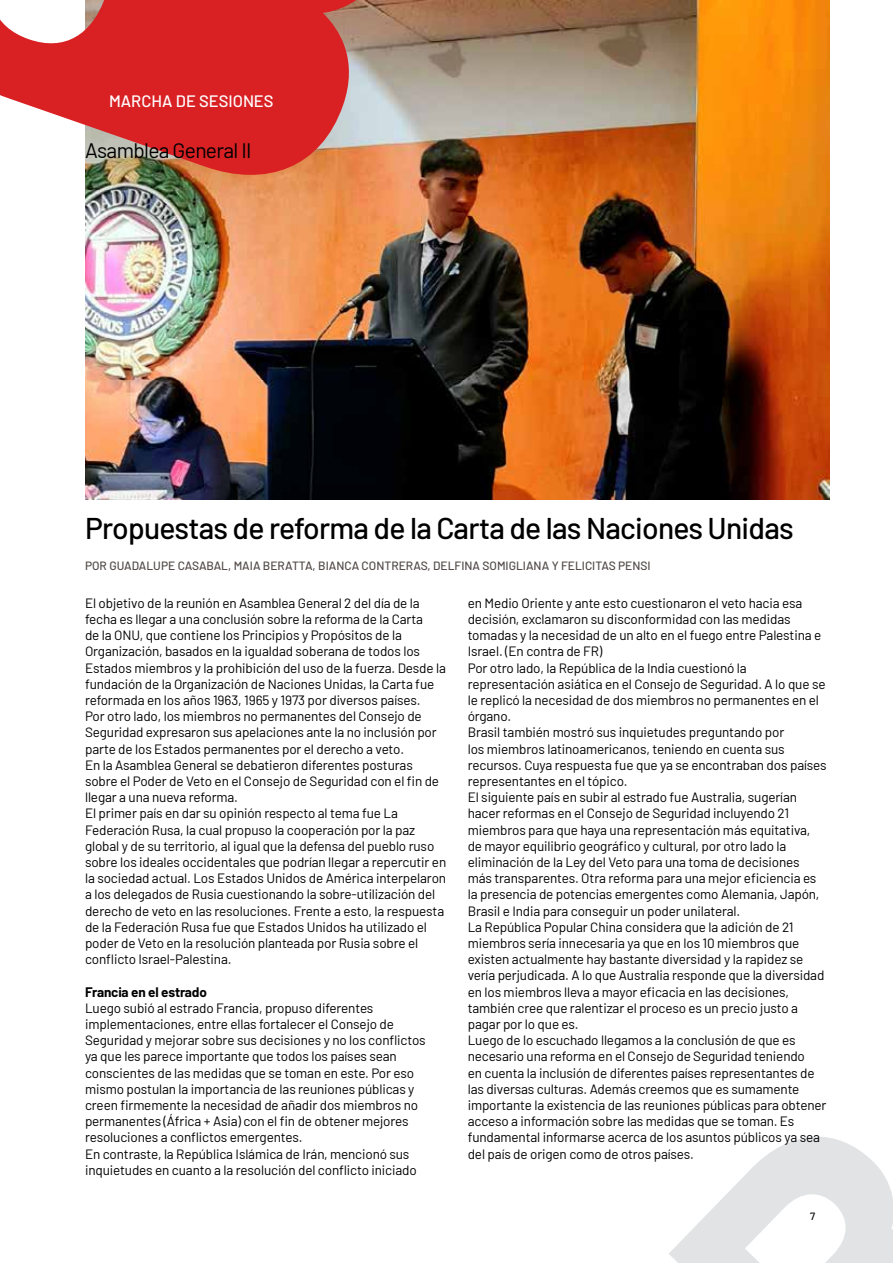
<style>
.page{position:relative;width:893px;height:1263px;background:#fff}
.page>*{position:absolute;margin:0;border:0;box-sizing:border-box;transform-origin:0 0}
.t1{font:500 30px "Barlow";letter-spacing:-.025em;color:#000}
.t2{font:21px "Barlow";letter-spacing:-.03em;color:#000}
.t3{font:500 16.5px "Barlow";color:#fff}
.t4{font:13.5px/16.2px "Barlow";letter-spacing:-.01em;color:#000}
.t5{font:700 13.5px "Barlow";letter-spacing:-.01em;color:#000}
.t6{font:500 12px "Barlow";color:#524b48}
.t7{font:500 10.5px "Barlow";color:#000}
</style>
<div class="page">
<svg style="left:669px;top:1136px;width:224px;height:127px"></svg>
<img style="left:85px;top:0;width:744px;height:500px">
<svg style="left:0;top:0;width:409px;height:188px;background:#d6605a"></svg>
<p class="t3" style="left:109px;top:89px;width:166px">MARCHA DE SESIONES</p>
<h2 class="t2" style="left:85px;top:135px;width:168px">Asamblea General II</h2>
<h1 class="t1" style="left:85px;top:507px;width:710px">Propuestas de reforma de la Carta de las Naciones Unidas</h1>
<p class="t6" style="left:85px;top:557px;width:567px">POR GUADALUPE CASABAL, MAIA BERATTA, BIANCA CONTRERAS, DELFINA SOMIGLIANA Y FELICITAS PENSI</p>
<p class="t4" style="left:85px;top:594px;width:363px">El objetivo de la reunión en Asamblea General 2 del día de la fecha es llegar a una conclusión sobre la reforma de la Carta<br>de la ONU, que contiene los Principios y Propósitos de la Organización, basados en la igualdad soberana de todos los Estados miembros y la prohibición del uso de la fuerza. Desde la fundación de la Organización de Naciones Unidas, la Carta fue reformada en los años 1963, 1965 y 1973 por diversos países.<br>Por otro lado, los miembros no permanentes del Consejo de Seguridad expresaron sus apelaciones ante la no inclusión por parte de los Estados permanentes por el derecho a veto.<br>En la Asamblea General se debatieron diferentes posturas sobre el Poder de Veto en el Consejo de Seguridad con el fin de llegar a una nueva reforma.<br>El primer país en dar su opinión respecto al tema fue La Federación Rusa, la cual propuso la cooperación por la paz global y de su territorio, al igual que la defensa del pueblo ruso sobre los ideales occidentales que podrían llegar a repercutir en la sociedad actual. Los Estados Unidos de América interpelaron a los delegados de Rusia cuestionando la sobre-utilización del derecho de veto en las resoluciones. Frente a esto, la respuesta de la Federación Rusa fue que Estados Unidos ha utilizado el poder de Veto en la resolución planteada por Rusia sobre el conflicto Israel-Palestina.</p>
<p class="t5" style="left:85px;top:982px;width:123px">Francia en el estrado</p>
<p class="t4" style="left:85px;top:999px;width:342px">Luego subió al estrado Francia, propuso diferentes implementaciones, entre ellas fortalecer el Consejo de Seguridad y mejorar sobre sus decisiones y no los conflictos ya que les parece importante que todos los países sean conscientes de las medidas que se toman en este. Por eso mismo postulan la importancia de las reuniones públicas y creen firmemente la necesidad de añadir dos miembros no permanentes (África + Asia) con el fin de obtener mejores resoluciones a conflictos emergentes.<br>En contraste, la República Islámica de Irán, mencionó sus inquietudes en cuanto a la resolución del conflicto iniciado</p>
<p class="t4" style="left:468px;top:594px;width:360px">en Medio Oriente y ante esto cuestionaron el veto hacia esa decisión, exclamaron su disconformidad con las medidas tomadas y la necesidad de un alto en el fuego entre Palestina e Israel. (En contra de FR)<br>Por otro lado, la República de la India cuestionó la representación asiática en el Consejo de Seguridad. A lo que se le replicó la necesidad de dos miembros no permanentes en el órgano.<br>Brasil también mostró sus inquietudes preguntando por<br>los miembros latinoamericanos, teniendo en cuenta sus recursos. Cuya respuesta fue que ya se encontraban dos países representantes en el tópico.<br>El siguiente país en subir al estrado fue Australia, sugerían hacer reformas en el Consejo de Seguridad incluyendo 21 miembros para que haya una representación más equitativa, de mayor equilibrio geográfico y cultural, por otro lado la eliminación de la Ley del Veto para una toma de decisiones más transparentes. Otra reforma para una mejor eficiencia es la presencia de potencias emergentes como Alemania, Japón, Brasil e India para conseguir un poder unilateral.<br>La República Popular China considera que la adición de 21 miembros sería innecesaria ya que en los 10 miembros que existen actualmente hay bastante diversidad y la rapidez se vería perjudicada. A lo que Australia responde que la diversidad en los miembros lleva a mayor eficacia en las decisiones, también cree que ralentizar el proceso es un precio justo a pagar por lo que es.<br>Luego de lo escuchado llegamos a la conclusión de que es necesario una reforma en el Consejo de Seguridad teniendo<br>en cuenta la inclusión de diferentes países representantes de las diversas culturas. Además creemos que es sumamente importante la existencia de las reuniones públicas para obtener acceso a información sobre las medidas que se toman. Es fundamental informarse acerca de los asuntos públicos ya sea del país de origen como de otros países.</p>
<p class="t7" style="left:810px;top:1208px;width:7px">7</p>
</div>
